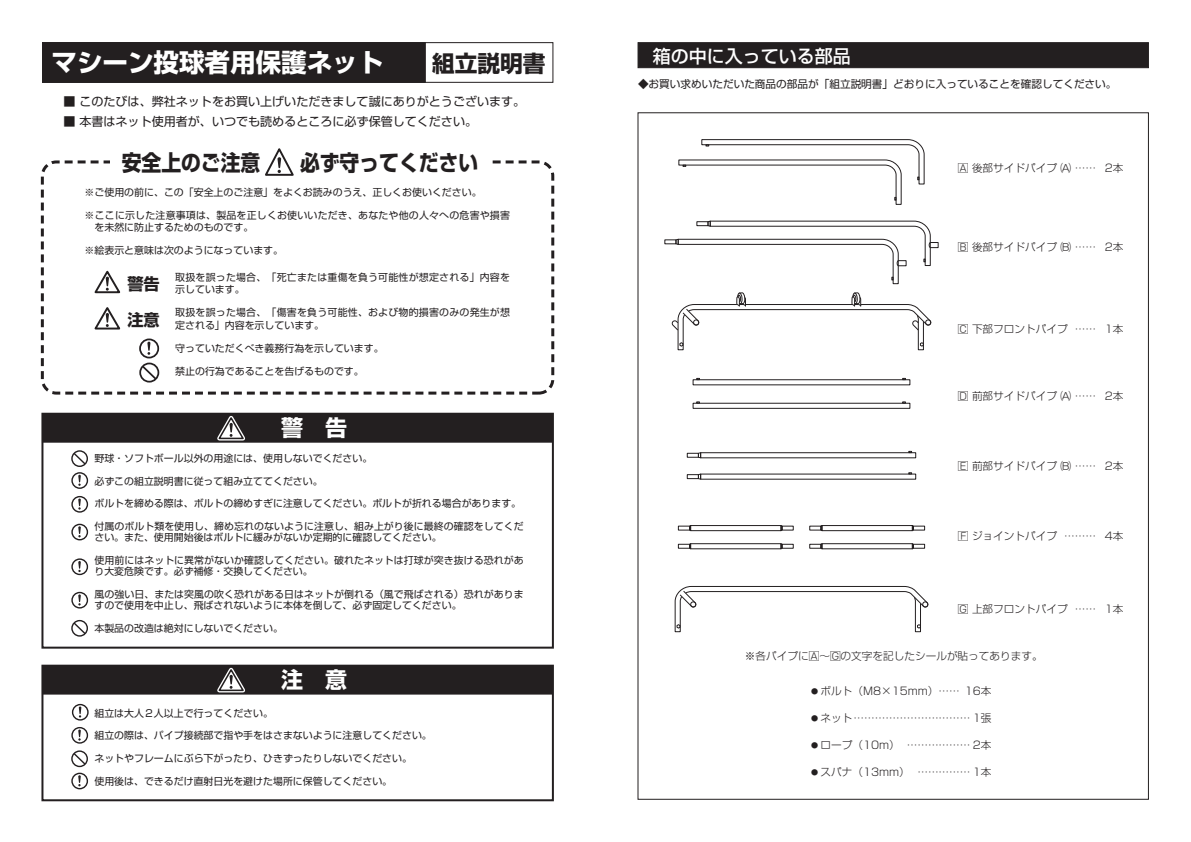
<style>
.page{position:relative;width:1191px;height:842px;background:#fff}
.page>*{position:absolute;margin:0;border:0;box-sizing:border-box;transform-origin:0 0}
.t1{font:700 25.5px "Shin Go Pr 5";color:#fff}
.t2{font:700 22.7px "Shin Go Pr 5";color:#231f20}
.t3{font:700 22px "Shin Go Pr 5";color:#231f20;scale:.9 1}
.t4{font:700 22px "Shin Go Pr 5";color:#fff}
.t5{font:500 18px "Shin Go Pr 5";color:#fff}
.t6{font:700 16.2px "Shin Go Pr 5";color:#231f20}
.t7{font:12px "Shin Go Pr 5";color:#231f20}
.t8{font:300 10.6px "Shin Go Pr 5";color:#231f20}
.t9{font:10.6px "Shin Go Pr 5";color:#231f20}
.t10{font:9.9px/11.3px "Shin Go Pr 5";color:#231f20}
.t11{font:9.9px/12px "Shin Go Pr 5";letter-spacing:.025em;color:#231f20}
.t12{font:9.9px/12px "Shin Go Pr 5";letter-spacing:.02em;color:#231f20}
.s1{font-size:7.1px}
</style>
<div class="page">
<div style="left:42px;top:42px;width:511px;height:41px;background:#fff;border:1px solid #231f20"></div>
<div style="left:42px;top:42px;width:384px;height:41px;background:#231f20"></div>
<div style="left:41px;top:160px;width:513px;height:235px;border:3px dashed #231f20;border-radius:14px"></div>
<div style="left:110px;top:154px;width:377px;height:25px;background:#fff"></div>
<svg style="left:265px;top:148px;width:29px;height:28px"></svg>
<svg style="left:140px;top:339px;width:18px;height:19px"></svg>
<div style="left:139px;top:338px;width:20px;height:20px;border:2px solid #231f20;border-radius:50%"></div>
<svg style="left:147px;top:342px;width:3px;height:13px"></svg>
<div style="left:139px;top:363px;width:20px;height:20px;border:2px solid #231f20;border-radius:50%"></div>
<svg style="left:140px;top:364px;width:18px;height:18px"></svg>
<svg style="left:94px;top:270px;width:27px;height:24px"></svg>
<svg style="left:94px;top:307px;width:27px;height:23px"></svg>
<div style="left:71px;top:450px;width:17px;height:17px;border:1px solid #231f20;border-radius:50%"></div>
<svg style="left:72px;top:451px;width:15px;height:15px"></svg>
<div style="left:71px;top:620px;width:17px;height:17px;border:1px solid #231f20;border-radius:50%"></div>
<svg style="left:72px;top:621px;width:15px;height:15px"></svg>
<svg style="left:72px;top:524px;width:15px;height:16px"></svg>
<div style="left:71px;top:524px;width:17px;height:16px;border:1px solid #231f20;border-radius:50%"></div>
<svg style="left:78px;top:526px;width:3px;height:11px"></svg>
<svg style="left:72px;top:559px;width:15px;height:15px"></svg>
<div style="left:71px;top:558px;width:17px;height:17px;border:1px solid #231f20;border-radius:50%"></div>
<svg style="left:78px;top:561px;width:3px;height:11px"></svg>
<svg style="left:72px;top:592px;width:15px;height:16px"></svg>
<div style="left:71px;top:592px;width:17px;height:16px;border:1px solid #231f20;border-radius:50%"></div>
<svg style="left:78px;top:594px;width:3px;height:11px"></svg>
<svg style="left:72px;top:497px;width:15px;height:15px"></svg>
<div style="left:71px;top:496px;width:17px;height:17px;border:1px solid #231f20;border-radius:50%"></div>
<svg style="left:78px;top:498px;width:3px;height:12px"></svg>
<svg style="left:72px;top:473px;width:15px;height:15px"></svg>
<div style="left:71px;top:472px;width:17px;height:17px;border:1px solid #231f20;border-radius:50%"></div>
<svg style="left:78px;top:475px;width:3px;height:11px"></svg>
<svg style="left:73px;top:704px;width:15px;height:16px"></svg>
<div style="left:72px;top:704px;width:17px;height:17px;border:1px solid #231f20;border-radius:50%"></div>
<svg style="left:79px;top:706px;width:2px;height:11px"></svg>
<svg style="left:72px;top:728px;width:15px;height:15px"></svg>
<div style="left:71px;top:727px;width:17px;height:17px;border:1px solid #231f20;border-radius:50%"></div>
<svg style="left:78px;top:729px;width:3px;height:12px"></svg>
<div style="left:42px;top:413px;width:511px;height:30px;background:#231f20;border:1px solid #231f20"></div>
<div style="left:41px;top:413px;width:513px;height:236px;border:2px solid #231f20"></div>
<div style="left:42px;top:665px;width:511px;height:29px;background:#231f20"></div>
<svg style="left:212px;top:664px;width:38px;height:31px"></svg>
<div style="left:41px;top:665px;width:513px;height:136px;border:2px solid #231f20"></div>
<div style="left:71px;top:750px;width:17px;height:17px;border:1px solid #231f20;border-radius:50%"></div>
<svg style="left:72px;top:751px;width:15px;height:15px"></svg>
<svg style="left:212px;top:412px;width:38px;height:31px"></svg>
<div style="left:638px;top:42px;width:510px;height:26px;background:#231f20;border:1px solid #231f20"></div>
<svg style="left:678px;top:139px;width:246px;height:66px"></svg>
<svg style="left:675px;top:220px;width:263px;height:64px"></svg>
<div style="left:693px;top:379px;width:217px;height:6px;border:1px solid #231f20"></div>
<div style="left:693px;top:403px;width:217px;height:6px;border:1px solid #231f20"></div>
<svg style="left:780px;top:525px;width:3px;height:7px"></svg>
<div style="left:690px;top:525px;width:91px;height:6px;border:1px solid #231f20"></div>
<div style="left:678px;top:544px;width:12px;height:4px;border:1px solid #231f20"></div>
<div style="left:782px;top:544px;width:11px;height:4px;border:1px solid #231f20"></div>
<svg style="left:780px;top:543px;width:3px;height:7px"></svg>
<div style="left:690px;top:543px;width:91px;height:6px;border:1px solid #231f20"></div>
<svg style="left:911px;top:525px;width:3px;height:7px"></svg>
<div style="left:821px;top:525px;width:91px;height:6px;border:1px solid #231f20"></div>
<div style="left:809px;top:544px;width:12px;height:4px;border:1px solid #231f20"></div>
<div style="left:913px;top:544px;width:12px;height:4px;border:1px solid #231f20"></div>
<svg style="left:911px;top:543px;width:3px;height:7px"></svg>
<div style="left:821px;top:543px;width:91px;height:6px;border:1px solid #231f20"></div>
<svg style="left:674px;top:586px;width:255px;height:46px"></svg>
<div style="left:687px;top:453px;width:11px;height:4px;border:1px solid #231f20"></div>
<svg style="left:697px;top:452px;width:4px;height:7px"></svg>
<div style="left:700px;top:452px;width:216px;height:6px;border:1px solid #231f20"></div>
<div style="left:687px;top:474px;width:11px;height:5px;border:1px solid #231f20"></div>
<svg style="left:697px;top:473px;width:4px;height:7px"></svg>
<svg style="left:72px;top:773px;width:15px;height:16px"></svg>
<div style="left:71px;top:773px;width:17px;height:16px;border:1px solid #231f20;border-radius:50%"></div>
<svg style="left:78px;top:775px;width:3px;height:11px"></svg>
<svg style="left:671px;top:292px;width:260px;height:58px"></svg>
<h1 class="t1" style="left:52px;top:42px;width:333px">マシーン投球者用保護ネット</h1>
<h2 class="t2" style="left:432px;top:45px;width:115px">組立説明書</h2>
<p class="t7" style="left:63px;top:91px;width:463px">■ このたびは、弊社ネットをお買い上げいただきまして誠にありがとうございます。</p>
<p class="t7" style="left:63px;top:112px;width:415px">■ 本書はネット使用者が、いつでも読めるところに必ず保管してください。</p>
<h3 class="t3" style="left:122px;top:145px;width:397px">安全上のご注意　　必ず守ってください</h3>
<p class="t10" style="left:85px;top:185px;width:398px">※ご使用の前に、この「安全上のご注意」をよくお読みのうえ、正しくお使いください。</p>
<p class="t12" style="left:95px;top:208px;width:417px;text-indent:-10px">※ここに示した注意事項は、製品を正しくお使いいただき、あなたや他の人々への危害や損害を未然に防止するためのものです。</p>
<p class="t10" style="left:85px;top:244px;width:200px">※絵表示と意味は次のようになっています。</p>
<h3 class="t6" style="left:127px;top:271px;width:34px">警告</h3>
<h3 class="t6" style="left:127px;top:307px;width:34px">注意</h3>
<p class="t11" style="left:175px;top:270px;width:336px">取扱を誤った場合、「死亡または重傷を負う可能性が想定される」内容を示しています。</p>
<p class="t11" style="left:175px;top:306px;width:336px">取扱を誤った場合、「傷害を負う可能性、および物的損害のみの発生が想定される」内容を示しています。</p>
<p class="t10" style="left:175px;top:342px;width:210px">守っていただくべき義務行為を示しています。</p>
<p class="t10" style="left:175px;top:365px;width:190px">禁止の行為であることを告げるものです。</p>
<h3 class="t4" style="left:281px;top:411px;width:67px">警　告</h3>
<p class="t10" style="left:94px;top:452px;width:279px">野球・ソフトボール以外の用途には、使用しないでください。</p>
<p class="t10" style="left:94px;top:474px;width:230px">必ずこの組立説明書に従って組み立ててください。</p>
<p class="t10" style="left:94px;top:497px;width:428px">ボルトを締める際は、ボルトの締めすぎに注意してください。ボルトが折れる場合があります。</p>
<p class="t10" style="left:94px;top:520px;width:431px">付属のボルト類を使用し、締め忘れのないように注意し、組み上がり後に最終の確認をしてください。また、使用開始後はボルトに緩みがないか定期的に確認してください。</p>
<p class="t10" style="left:94px;top:554px;width:431px">使用前にはネットに異常がないか確認してください。破れたネットは打球が突き抜ける恐れがあり大変危険です。必ず補修・交換してください。</p>
<p class="t10" style="left:94px;top:588px;width:431px">風の強い日、または突風の吹く恐れがある日はネットが倒れる（風で飛ばされる）恐れがありますので使用を中止し、飛ばされないように本体を倒して、必ず固定してください。</p>
<p class="t10" style="left:94px;top:622px;width:190px">本製品の改造は絶対にしないでください。</p>
<h3 class="t4" style="left:281px;top:662px;width:67px">注　意</h3>
<p class="t10" style="left:94px;top:706px;width:180px">組立は大人２人以上で行ってください。</p>
<p class="t10" style="left:94px;top:729px;width:339px">組立の際は、パイプ接続部で指や手をはさまないように注意してください。</p>
<p class="t10" style="left:94px;top:751px;width:319px">ネットやフレームにぶら下がったり、ひきずったりしないでください。</p>
<p class="t10" style="left:94px;top:774px;width:299px">使用後は、できるだけ直射日光を避けた場所に保管してください。</p>
<h3 class="t5" style="left:653px;top:41px;width:199px">箱の中に入っている部品</h3>
<p class="t9" style="left:638px;top:75px;width:480px">◆お買い求めいただいた商品の部品が「組立説明書」どおりに入っていることを確認してください。</p>
<p class="t8" style="left:957px;top:160px;width:167px">A 後部サイドパイプ A …… 2本</p>
<p class="t8" style="left:957px;top:238px;width:167px">B 後部サイドパイプ B …… 2本</p>
<p class="t8" style="left:957px;top:320px;width:167px">C 下部フロントパイプ …… 1本</p>
<p class="t8" style="left:957px;top:388px;width:167px">D 前部サイドパイプ A …… 2本</p>
<p class="t8" style="left:957px;top:457px;width:167px">E 前部サイドパイプ B …… 2本</p>
<p class="t8" style="left:957px;top:527px;width:167px">F ジョイントパイプ ……… 4本</p>
<p class="t8" style="left:957px;top:600px;width:167px">G 上部フロントパイプ …… 1本</p>
<p class="t8" style="left:745px;top:647px;width:299px">※各パイプにA～Gの文字を記したシールが貼ってあります。</p>
<p class="t8" style="left:811px;top:682px;width:182px"><span class="s1">●</span> ボルト（M8×15mm）…… 16本</p>
<p class="t8" style="left:811px;top:709px;width:182px"><span class="s1">●</span> ネット…………………………… 1張</p>
<p class="t8" style="left:811px;top:736px;width:182px"><span class="s1">●</span> ロープ（10m） ……………… 2本</p>
<p class="t8" style="left:811px;top:763px;width:182px"><span class="s1">●</span> スパナ（13mm） …………… 1本</p>
</div>
